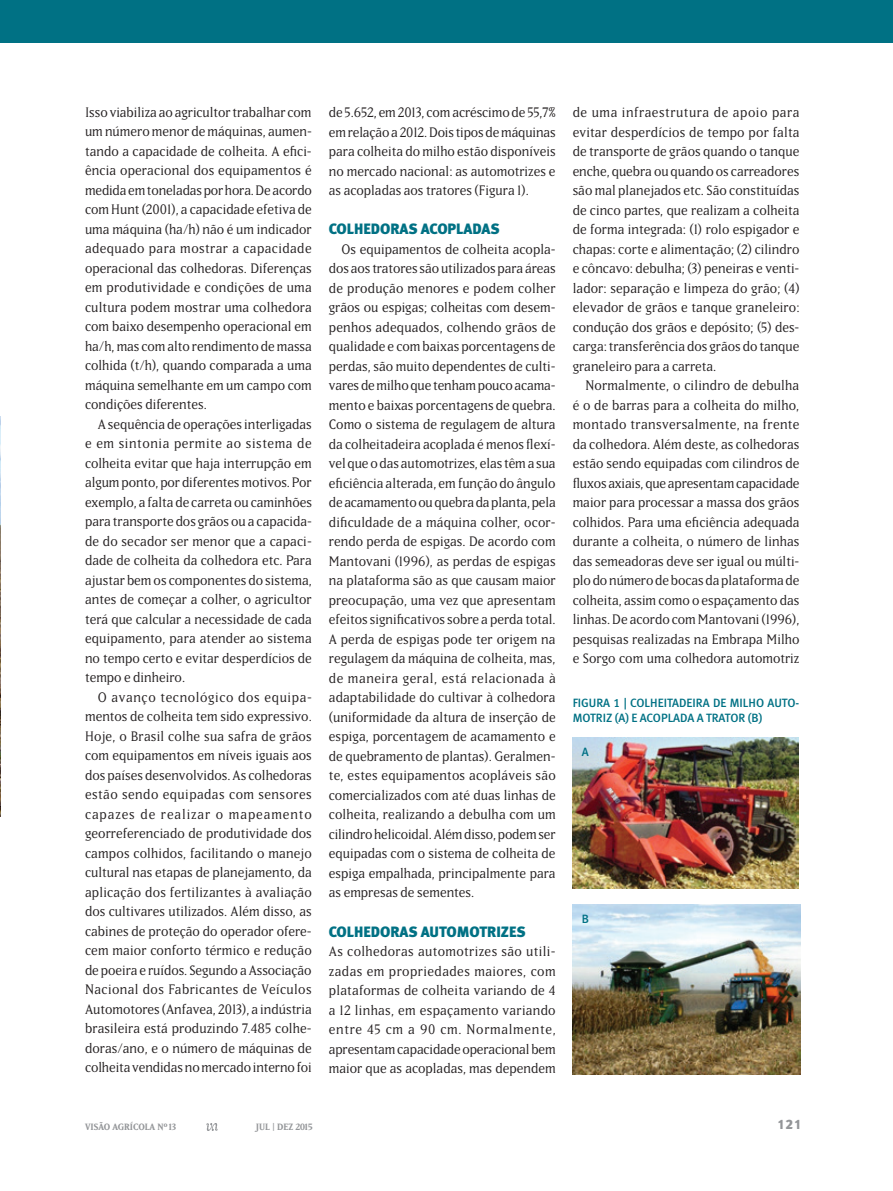
<style>
.page{position:relative;width:893px;height:1191px;background:#fff}
.page>*{position:absolute;margin:0;border:0;box-sizing:border-box;transform-origin:0 0}
.t1{font:15px "Meta Black LF";color:#007184}
.t2{font:13.5px/19.5px "Matrix Book Lining";color:#231f20;text-align:justify}
.t3{font:13.5px "Meta Black Caps Expert";color:#939598}
.t4{font:12px/15px "Meta Medium LF";color:#007184}
.t5{font:700 9px "Matrix Book Lining";color:#939598}
</style>
<div class="page">
<div style="left:0;top:0;width:5px;height:43px;background:#007184"></div>
<div style="left:1px;top:0;width:892px;height:43px;background:#007184"></div>
<img style="left:0;top:417px;width:1px;height:399px">
<img style="left:573px;top:737px;width:226px;height:151px">
<img style="left:573px;top:904px;width:227px;height:171px">
<svg style="left:206px;top:1123px;width:11px;height:7px"></svg>
<p class="t2" style="left:85px;top:102px;width:228px">Isso viabiliza ao agricultor trabalhar com um número menor de máquinas, aumen&shy;tando a capacidade de colheita. A efici&shy;ência operacional dos equipamentos é medida em toneladas por hora. De acordo com Hunt (2001), a capacidade efetiva de uma máquina (ha/h) não é um indicador adequado para mostrar a capacidade operacional das colhedoras. Diferenças em produtividade e condições de uma cultura podem mostrar uma colhedora com baixo desempenho operacional em ha/h, mas com alto rendimento de massa colhida (t/h), quando comparada a uma máquina semelhante em um campo com condições diferentes.</p>
<p class="t2" style="left:85px;top:414px;width:228px;text-indent:13px">A sequência de operações interligadas e em sintonia permite ao sistema de colheita evitar que haja interrupção em algum ponto, por diferentes motivos. Por exemplo, a falta de carreta ou caminhões para transporte dos grãos ou a capacida&shy;de do secador ser menor que a capaci&shy;dade de colheita da colhedora etc. Para ajustar bem os componentes do sistema, antes de começar a colher, o agricultor terá que calcular a necessidade de cada equipamento, para atender ao sistema no tempo certo e evitar desperdícios de tempo e dinheiro.</p>
<p class="t2" style="left:85px;top:687px;width:228px;text-indent:13px">O avanço tecnológico dos equipa&shy;mentos de colheita tem sido expressivo.<br>Hoje, o Brasil colhe sua safra de grãos com equipamentos em níveis iguais aos dos países desenvolvidos. As colhedoras estão sendo equipadas com sensores capazes de realizar o mapeamento georreferenciado de produtividade dos campos colhidos, facilitando o manejo cultural nas etapas de planejamento, da aplicação dos fertilizantes à avaliação dos cultivares utilizados. Além disso, as cabines de proteção do operador ofere&shy;cem maior conforto térmico e redução de poeira e ruídos. Segundo a Associação Nacional dos Fabricantes de Veículos Automotores (Anfavea, 2013), a indústria brasileira está produzindo 7.485 colhe&shy;doras/ano, e o número de máquinas de colheita vendidas no mercado interno foi</p>
<p class="t4" style="left:573px;top:695px;width:228px">FIGURA 1 | COLHEITADEIRA DE MILHO AUTO-<br>MOTRIZ (A) E ACOPLADA A TRATOR (B)</p>
<p class="t2" style="left:573px;top:102px;width:228px">de uma infraestrutura de apoio para evitar desperdícios de tempo por falta de transporte de grãos quando o tanque enche, quebra ou quando os carreadores são mal planejados etc. São constituídas de cinco partes, que realizam a colheita de forma integrada: (1) rolo espigador e chapas: corte e alimentação; (2) cilindro e côncavo: debulha; (3) peneiras e venti&shy;lador: separação e limpeza do grão; (4) elevador de grãos e tanque graneleiro: condução dos grãos e depósito; (5) des&shy;carga: transferência dos grãos do tanque graneleiro para a carreta.</p>
<p class="t2" style="left:573px;top:375px;width:228px;text-indent:13px">Normalmente, o cilindro de debulha é o de barras para a colheita do milho, montado transversalmente, na frente da colhedora. Além deste, as colhedoras estão sendo equipadas com cilindros de fluxos axiais, que apresentam capacidade maior para processar a massa dos grãos colhidos. Para uma eficiência adequada durante a colheita, o número de linhas das semeadoras deve ser igual ou múlti&shy;plo do número de bocas da plataforma de colheita, assim como o espaçamento das linhas. De acordo com Mantovani (1996), pesquisas realizadas na Embrapa Milho e Sorgo com uma colhedora automotriz</p>
<p class="t2" style="left:329px;top:102px;width:228px">de 5.652, em 2013, com acréscimo de 55,7% em relação a 2012. Dois tipos de máquinas para colheita do milho estão disponíveis no mercado nacional: as automotrizes e as acopladas aos tratores (Figura 1).</p>
<p class="t1" style="left:329px;top:220px;width:172px">COLHEDORAS ACOPLADAS</p>
<p class="t2" style="left:329px;top:239px;width:228px;text-indent:13px">Os equipamentos de colheita acopla&shy;dos aos tratores são utilizados para áreas de produção menores e podem colher grãos ou espigas; colheitas com desem&shy;penhos adequados, colhendo grãos de qualidade e com baixas porcentagens de perdas, são muito dependentes de culti&shy;vares de milho que tenham pouco acama&shy;mento e baixas porcentagens de quebra.<br>Como o sistema de regulagem de altura da colheitadeira acoplada é menos flexí&shy;vel que o das automotrizes, elas têm a sua eficiência alterada, em função do ângulo de acamamento ou quebra da planta, pela dificuldade de a máquina colher, ocor&shy;rendo perda de espigas. De acordo com Mantovani (1996), as perdas de espigas na plataforma são as que causam maior preocupação, uma vez que apresentam efeitos significativos sobre a perda total.<br>A perda de espigas pode ter origem na regulagem da máquina de colheita, mas, de maneira geral, está relacionada à adaptabilidade do cultivar à colhedora (uniformidade da altura de inserção de espiga, porcentagem de acamamento e de quebramento de plantas). Geralmen&shy;te, estes equipamentos acopláveis são comercializados com até duas linhas de colheita, realizando a debulha com um cilindro helicoidal. Além disso, podem ser equipadas com o sistema de colheita de espiga empalhada, principalmente para as empresas de sementes.</p>
<p class="t1" style="left:329px;top:922px;width:198px">COLHEDORAS AUTOMOTRIZES</p>
<p class="t2" style="left:329px;top:941px;width:228px">As colhedoras automotrizes são utili&shy;zadas em propriedades maiores, com plataformas de colheita variando de 4 a 12 linhas, em espaçamento variando entre 45 cm a 90 cm. Normalmente, apresentam capacidade operacional bem maior que as acopladas, mas dependem</p>
<p class="t4" style="left:582px;top:744px;width:8px">A</p>
<p class="t4" style="left:582px;top:911px;width:7px">B</p>
<p class="t5" style="left:85px;top:1121px;width:93px">VISÃO AGRÍCOLA Nº13</p>
<p class="t5" style="left:256px;top:1121px;width:58px">JUL | DEZ 2015</p>
<p class="t3" style="left:778px;top:1116px;width:23px">121</p>
</div>
